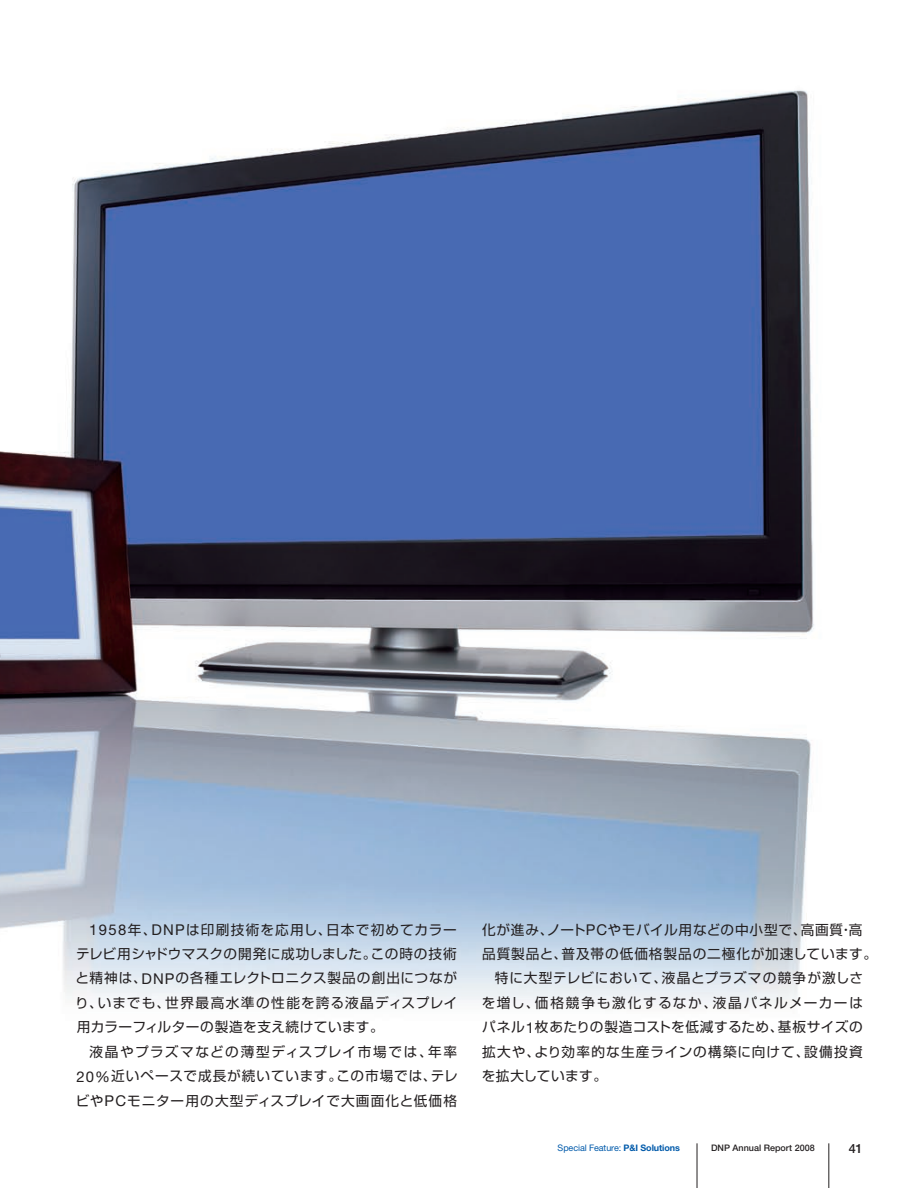
<style>
.page{position:relative;width:918px;height:1188px;background:#fff}
.page>*{position:absolute;margin:0;border:0;box-sizing:border-box;transform-origin:0 0}
.t1{font:13.65px/24.5px "Shin Go Pro";letter-spacing:.06em;color:#231f20;text-align:justify}
.t2{font:13.65px "Shin Go Pro";letter-spacing:.035em;color:#231f20}
.t3{font:13.65px "Shin Go Pro";letter-spacing:.08em;color:#231f20}
.t4{font:13.65px "Shin Go Pro";letter-spacing:.12em;color:#231f20}
.t5{font:13.65px "Shin Go Pro";letter-spacing:.03em;color:#231f20}
.t6{font:500 12.75px "Helvetica Neue";color:#231f20}
.t7{font:9px "Helvetica Neue";letter-spacing:-.01em;color:#015aaa}
.t8{font:500 9px "Helvetica Neue";color:#231f20}
.s1{font-family:"Helvetica Neue";font-size:14.85px}
.s2{font-weight:700}
</style>
<div class="page">
<img style="left:0;top:90px;width:814px;height:915px">
<hr style="left:829px;top:1143px;width:1px;height:45px;background:#231f20">
<hr style="left:697px;top:1143px;width:1px;height:45px;background:#231f20">
<p class="t1" style="left:75px;top:916px;width:384px;text-indent:14px"><span class="s1">1958</span>年、<span class="s1">DNP</span>は印刷技術を応用し、日本で初めてカラーテレビ用シャドウマスクの開発に成功しました。この時の技術と精神は、<span class="s1">DNP</span>の各種エレクトロニクス製品の創出につながり、いまでも、世界最高水準の性能を誇る液晶ディスプレイ用カラーフィルターの製造を支え続けています。</p>
<p class="t1" style="left:76px;top:1038px;width:383px;text-indent:14px">液晶やプラズマなどの薄型ディスプレイ市場では、年率<span class="s1">20%</span>近いペースで成長が続いています。この市場では、テレビや<span class="s1">PC</span>モニター用の大型ディスプレイで大画面化と低価格</p>
<p class="t1" style="left:482px;top:916px;width:382px">化が進み、ノート<span class="s1">PC</span>やモバイル用などの中小型で、高画質・高</p>
<p class="t1" style="left:482px;top:940px;width:397px">品質製品と、普及帯の低価格製品の二極化が加速しています。</p>
<p class="t1" style="left:495px;top:964px;width:370px">特に大型テレビにおいて、液晶とプラズマの競争が激しさ</p>
<p class="t4" style="left:482px;top:992px;width:383px">を増し、価格競争も激化するなか、液晶パネルメーカーは</p>
<p class="t2" style="left:482px;top:1016px;width:382px">パネル<span class="s1">1</span>枚あたりの製造コストを低減するため、基板サイズの</p>
<p class="t3" style="left:482px;top:1040px;width:382px">拡大や、より効率的な生産ラインの構築に向けて、設備投資</p>
<p class="t5" style="left:482px;top:1065px;width:127px">を拡大しています。</p>
<p class="t7" style="left:558px;top:1142px;width:124px">Special Feature: <span class="s2">P&amp;I Solutions</span></p>
<p class="t8" style="left:711px;top:1142px;width:105px">DNP Annual Report 2008</p>
<p class="t6" style="left:849px;top:1141px;width:16px">41</p>
</div>
